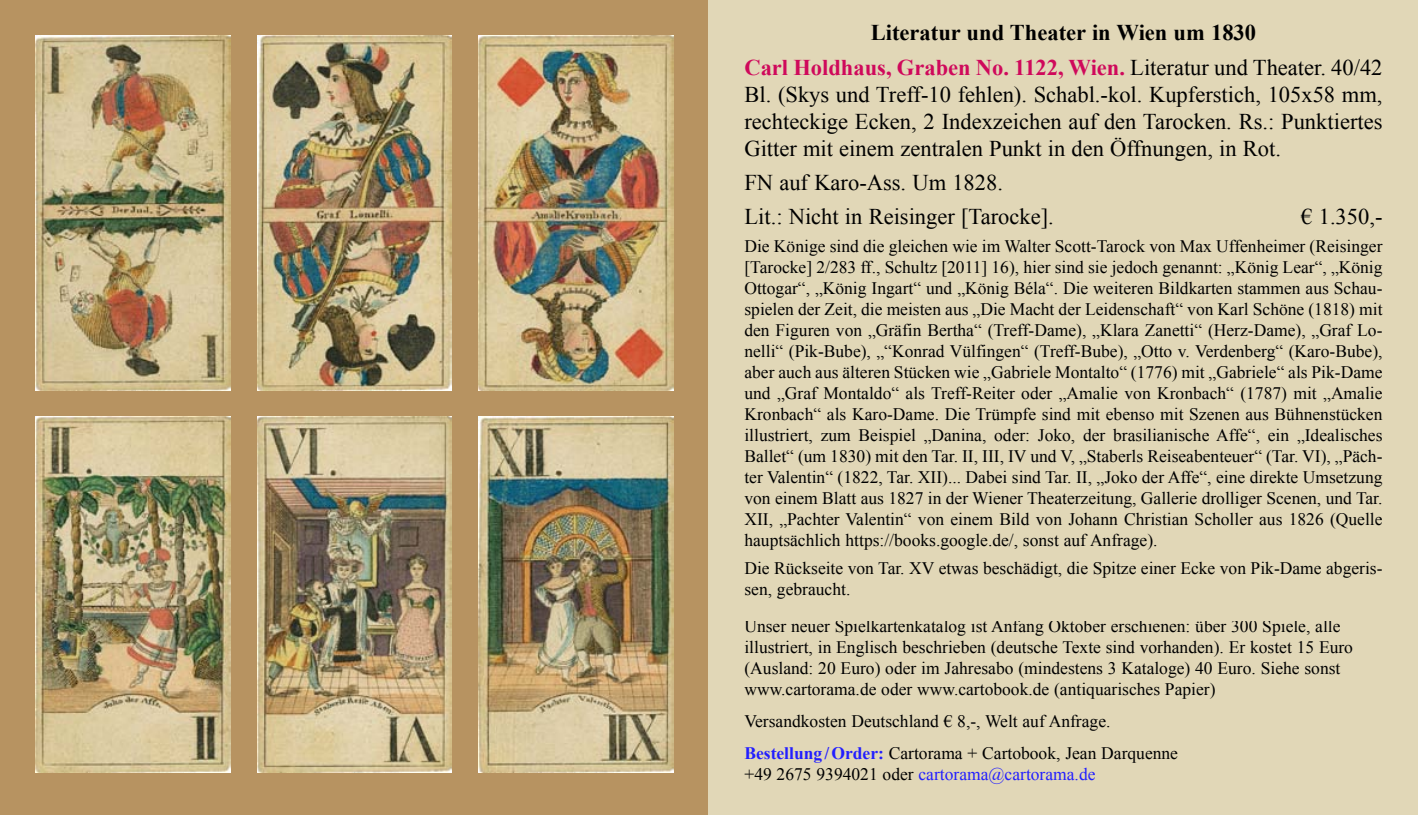
<style>
.page{position:relative;width:1418px;height:815px;background:#fff}
.page>*{position:absolute;margin:0;border:0;box-sizing:border-box;transform-origin:0 0}
.t1{font:22.5px/27px "Times New Roman";color:#000;text-align:justify}
.t2{font:700 22.5px/34px "Times New Roman";color:#cf095b;text-align:center}
.t3{font:17.5px/21px "Times New Roman";color:#000}
.t4{font:17.5px "Times New Roman";color:#221eff}
.s1{color:#000}
.s2{font-weight:400;color:#000}
.s3{font-weight:700;color:#221eff}
</style>
<div class="page">
<div style="left:0;top:0;width:709px;height:815px;background:#b79361"></div>
<div style="left:709px;top:599px;width:708px;height:216px;background:#e1d7b7"></div>
<div style="left:709px;top:0;width:708px;height:620px;background:#e1d7b7"></div>
<img style="left:35px;top:35px;width:195px;height:356px">
<img style="left:35px;top:417px;width:195px;height:355px">
<img style="left:257px;top:35px;width:195px;height:356px">
<img style="left:257px;top:417px;width:195px;height:355px">
<img style="left:479px;top:35px;width:194px;height:356px">
<img style="left:479px;top:417px;width:194px;height:355px">
<p class="t2" style="left:744px;top:15px;width:639px"><span class="s1">Literatur und Theater in Wien um 1830<br></span>Carl Holdhaus, Graben No. 1122, Wien. <span class="s2">Literatur und Theater. 40/42</span></p>
<p class="t1" style="left:744px;top:80px;width:639px">Bl. (Skys und Treff-10 fehlen). Schabl.-kol. Kupferstich, 105x58 mm, rechteckige Ecken, 2 Indexzeichen auf den Tarocken. Rs.: Punktiertes Gitter mit einem zentralen Punkt in den Öffnungen, in Rot.</p>
<p class="t1" style="left:744px;top:165px;width:311px;line-height:34px">FN auf Karo-Ass. Um 1828.<br>Lit.: Nicht in Reisinger [Tarocke].</p>
<p class="t1" style="left:1301px;top:202px;width:83px">€ 1.350,-</p>
<p class="t3" style="left:744px;top:235px;width:639px;text-align:justify">Die Könige sind die gleichen wie im Walter Scott-Tarock von Max Uffenheimer (Reisinger [Tarocke] 2/283 ff., Schultz [2011] 16), hier sind sie jedoch genannt: „König Lear“, „König Ottogar“, „König Ingart“ und „König Béla“. Die weiteren Bildkarten stammen aus Schau&shy;spielen der Zeit, die meisten aus „Die Macht der Leidenschaft“ von Karl Schöne (1818) mit den Figuren von „Gräfin Bertha“ (Treff-Dame), „Klara Zanetti“ (Herz-Dame), „Graf Lo&shy;nelli“ (Pik-Bube), „“Konrad Vülfingen“ (Treff-Bube), „Otto v. Verdenberg“ (Karo-Bube), aber auch aus älteren Stücken wie „Gabriele Montalto“ (1776) mit „Gabriele“ als Pik-Dame und „Graf Montaldo“ als Treff-Reiter oder „Amalie von Kronbach“ (1787) mit „Amalie Kronbach“ als Karo-Dame. Die Trümpfe sind mit ebenso mit Szenen aus Bühnenstücken illustriert, zum Beispiel „Danina, oder: Joko, der brasilianische Affe“, ein „Idealisches Ballet“ (um 1830) mit den Tar. II, III, IV und V, „Staberls Reiseabenteuer“ (Tar. VI), „Päch&shy;ter Valentin“ (1822, Tar. XII)... Dabei sind Tar. II, „Joko der Affe“, eine direkte Umsetzung von einem Blatt aus 1827 in der Wiener Theaterzeitung, Gallerie drolliger Scenen, und Tar.<br>XII, „Pachter Valentin“ von einem Bild von Johann Christian Scholler aus 1826 (Quelle hauptsächlich https://books.google.de/, sonst auf Anfrage).</p>
<p class="t3" style="left:744px;top:557px;width:639px">Die Rückseite von Tar. XV etwas beschädigt, die Spitze einer Ecke von Pik-Dame abgeris&shy;sen, gebraucht.</p>
<p class="t3" style="left:744px;top:616px;width:610px">Unser neuer Spielkartenkatalog ist Anfang Oktober erschienen: über 300 Spiele, alle illustriert, in Englisch beschrieben (deutsche Texte sind vorhanden). Er kostet 15 Euro (Ausland: 20 Euro) oder im Jahresabo (mindestens 3 Kataloge) 40 Euro. Siehe sonst www.cartorama.de oder www.cartobook.de (antiquarisches Papier)</p>
<p class="t3" style="left:744px;top:705px;width:435px;line-height:31.5px">Versandkosten Deutschland € 8,-, Welt auf Anfrage.<br><span class="s3">Bestellung/Order:</span> Cartorama + Cartobook, Jean Darquenne</p>
<p class="t4" style="left:744px;top:762px;width:352px"><span class="s1">+49 2675 9394021 oder</span> cartorama@cartorama.de</p>
</div>
